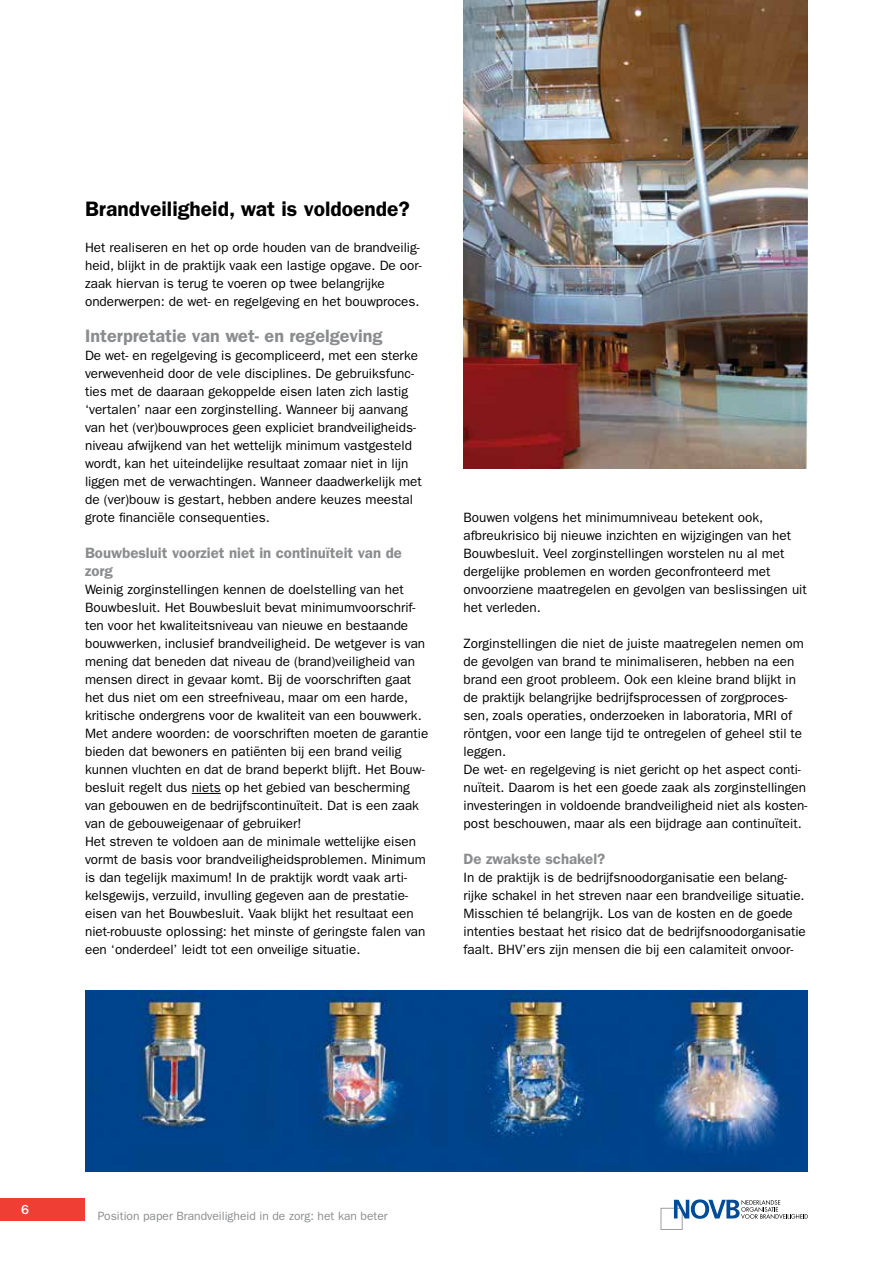
<style>
.page{position:relative;width:893px;height:1263px;background:#fff}
.page>*{position:absolute;margin:0;border:0;box-sizing:border-box;transform-origin:0 0}
.t1{font:600 21px "Franklin Gothic";color:#000}
.t2{font:600 18px "Franklin Gothic";color:#8a8c8e}
.t3{font:600 15px/18px "Franklin Gothic";color:#8a8c8e}
.t4{font:13.5px/18px "Franklin Gothic";color:#000}
.t5{font:500 13.5px "Franklin Gothic";color:#fff}
.t6{font:12px "Franklin Gothic";color:#8a8c8e}
</style>
<div class="page">
<div style="left:0;top:1198px;width:85px;height:22px;background:#ef3e33"></div>
<div style="left:661px;top:1208px;width:21px;height:22px;border:1px solid #9c9e9f"></div>
<svg style="left:674px;top:1199px;width:134px;height:20px"></svg>
<svg style="left:192px;top:793px;width:29px;height:1px"></svg>
<img style="left:85px;top:990px;width:723px;height:181px">
<img style="left:463px;top:0;width:345px;height:468px">
<h1 class="t1" style="left:85px;top:196px;width:326px">Brandveiligheid, wat is voldoende?</h1>
<p class="t4" style="left:85px;top:239px;width:338px">Het realiseren en het op orde houden van de brandveilig&shy;heid, blijkt in de praktijk vaak een lastige opgave. De oor&shy;zaak hiervan is terug te voeren op twee belangrijke onderwerpen: de wet- en regelgeving en het bouwproces.</p>
<h2 class="t2" style="left:85px;top:325px;width:299px">Interpretatie van wet- en regelgeving</h2>
<p class="t4" style="left:85px;top:347px;width:338px">De wet- en regelgeving is gecompliceerd, met een sterke verwevenheid door de vele disciplines. De gebruiksfunc&shy;ties met de daaraan gekoppelde eisen laten zich lastig ‘vertalen’ naar een zorginstelling. Wanneer bij aanvang van het (ver)bouwproces geen expliciet brandveiligheids&shy;niveau afwijkend van het wettelijk minimum vastgesteld wordt, kan het uiteindelijke resultaat zomaar niet in lijn liggen met de verwachtingen. Wanneer daadwerkelijk met de (ver)bouw is gestart, hebben andere keuzes meestal grote financiële consequenties.</p>
<p class="t3" style="left:85px;top:544px;width:318px">Bouwbesluit voorziet niet in continuïteit van de zorg</p>
<p class="t4" style="left:85px;top:581px;width:345px">Weinig zorginstellingen kennen de doelstelling van het Bouwbesluit. Het Bouwbesluit bevat minimumvoorschrif&shy;ten voor het kwaliteitsniveau van nieuwe en bestaande bouwwerken, inclusief brandveiligheid. De wetgever is van mening dat beneden dat niveau de (brand)veiligheid van mensen direct in gevaar komt. Bij de voorschriften gaat het dus niet om een streefniveau, maar om een harde, kritische ondergrens voor de kwaliteit van een bouwwerk.<br>Met andere woorden: de voorschriften moeten de garantie bieden dat bewoners en patiënten bij een brand veilig kunnen vluchten en dat de brand beperkt blijft. Het Bouw&shy;besluit regelt dus niets op het gebied van bescherming van gebouwen en de bedrijfscontinuïteit. Dat is een zaak van de gebouweigenaar of gebruiker!<br>Het streven te voldoen aan de minimale wettelijke eisen vormt de basis voor brandveiligheidsproblemen. Minimum is dan tegelijk maximum! In de praktijk wordt vaak arti&shy;kelsgewijs, verzuild, invulling gegeven aan de prestatie&shy;eisen van het Bouwbesluit. Vaak blijkt het resultaat een niet-robuuste oplossing: het minste of geringste falen van een ‘onderdeel’ leidt tot een onveilige situatie.</p>
<p class="t4" style="left:463px;top:508px;width:345px">Bouwen volgens het minimumniveau betekent ook, afbreukrisico bij nieuwe inzichten en wijzigingen van het Bouwbesluit. Veel zorginstellingen worstelen nu al met dergelijke problemen en worden geconfronteerd met onvoorziene maatregelen en gevolgen van beslissingen uit het verleden.</p>
<p class="t4" style="left:463px;top:634px;width:345px">Zorginstellingen die niet de juiste maatregelen nemen om de gevolgen van brand te minimaliseren, hebben na een brand een groot probleem. Ook een kleine brand blijkt in de praktijk belangrijke bedrijfsprocessen of zorgproces&shy;sen, zoals operaties, onderzoeken in laboratoria, MRI of röntgen, voor een lange tijd te ontregelen of geheel stil te leggen.<br>De wet- en regelgeving is niet gericht op het aspect conti&shy;nuïteit. Daarom is het een goede zaak als zorginstellingen investeringen in voldoende brandveiligheid niet als kosten&shy;post beschouwen, maar als een bijdrage aan continuïteit.</p>
<p class="t3" style="left:463px;top:850px;width:143px">De zwakste schakel?</p>
<p class="t4" style="left:463px;top:869px;width:344px">In de praktijk is de bedrijfsnoodorganisatie een belang&shy;rijke schakel in het streven naar een brandveilige situatie.<br>Misschien té belangrijk. Los van de kosten en de goede intenties bestaat het risico dat de bedrijfsnoodorganisatie faalt. BHV’ers zijn mensen die bij een calamiteit onvoor-</p>
<p class="t5" style="left:21px;top:1202px;width:9px">6</p>
<p class="t6" style="left:98px;top:1209px;width:291px">Position paper Brandveiligheid in de zorg: het kan beter</p>
</div>
